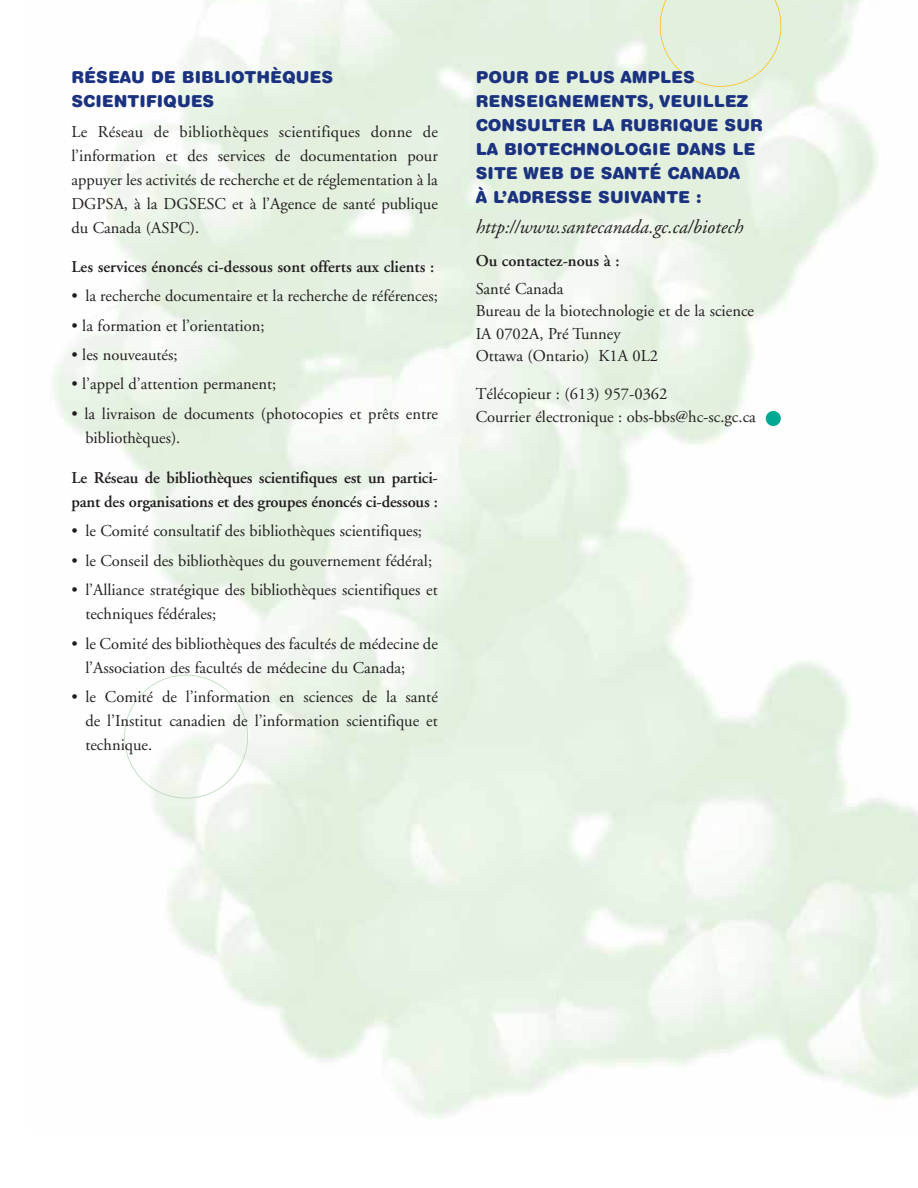
<style>
.page{position:relative;width:918px;height:1188px;background:#fff}
.page>*{position:absolute;margin:0;border:0;box-sizing:border-box;transform-origin:0 0}
.t1{font:italic 19.5px "Adobe Garamond";color:#231f20}
.t2{font:16.5px/24px "Adobe Garamond";color:#231f20}
.t3{font:600 16.5px/24px "Adobe Garamond";letter-spacing:-.01em;color:#231f20}
.t4{font:900 16.5px/24px "Helvetica Rounded";color:#1b3281}
</style>
<div class="page">
<div style="left:660px;top:0;width:121px;height:87px;background:#e3f0de"></div>
<div style="left:124px;top:675px;width:124px;height:124px;border:2px solid #b5d7b5;border-radius:50%"></div>
<div style="left:766px;top:411px;width:15px;height:15px;background:#00a994;border-radius:50%"></div>
<p class="t4" style="left:71px;top:67px;width:264px">RÉSEAU DE BIBLIOTHÈQUES<br>SCIENTIFIQUES</p>
<p class="t2" style="left:71px;top:121px;width:368px;text-align:justify">Le Réseau de bibliothèques scientifiques donne de l’information et des services de documentation pour appuyer les activités de recherche et de réglementation à la DGPSA, à la DGSESC et à l’Agence de santé publique du Canada (ASPC).</p>
<p class="t3" style="left:71px;top:256px;width:365px">Les services énoncés ci-dessous sont offerts aux clients :</p>
<p class="t2" style="left:71px;top:286px;width:368px">• la recherche documentaire et la recherche de références;</p>
<p class="t2" style="left:71px;top:315px;width:195px">• la formation et l’orientation;</p>
<p class="t2" style="left:71px;top:344px;width:108px">• les nouveautés;</p>
<p class="t2" style="left:71px;top:374px;width:206px">• l’appel d’attention permanent;</p>
<p class="t2" style="left:85px;top:403px;width:354px;text-indent:-14px">• la livraison de documents (photocopies et prêts entre bibliothèques).</p>
<p class="t3" style="left:71px;top:467px;width:368px">Le Réseau de bibliothèques scientifiques est un partici&shy;pant des organisations et des groupes énoncés ci-dessous :</p>
<p class="t2" style="left:71px;top:521px;width:352px">• le Comité consultatif des bibliothèques scientifiques;</p>
<p class="t2" style="left:71px;top:550px;width:362px">• le Conseil des bibliothèques du gouvernement fédéral;</p>
<p class="t2" style="left:85px;top:580px;width:354px;text-indent:-14px">• l’Alliance stratégique des bibliothèques scientifiques et techniques fédérales;</p>
<p class="t2" style="left:85px;top:633px;width:354px;text-indent:-14px">• le Comité des bibliothèques des facultés de médecine de l’Association des facultés de médecine du Canada;</p>
<p class="t2" style="left:85px;top:686px;width:354px;text-align:justify;text-indent:-14px">• le Comité de l’information en sciences de la santé de l’Institut canadien de l’information scientifique et technique.</p>
<p class="t4" style="left:476px;top:67px;width:289px">POUR DE PLUS AMPLES<br>RENSEIGNEMENTS, VEUILLEZ<br>CONSULTER LA RUBRIQUE SUR<br>LA BIOTECHNOLOGIE DANS LE<br>SITE WEB DE SANTÉ CANADA<br>À L’ADRESSE SUIVANTE :</p>
<p class="t1" style="left:476px;top:219px;width:269px">http://www.santecanada.gc.ca/biotech</p>
<p class="t3" style="left:476px;top:250px;width:145px">Ou contactez-nous à :</p>
<p class="t2" style="left:476px;top:279px;width:280px;line-height:22.5px">Santé Canada<br>Bureau de la biotechnologie et de la science<br>IA 0702A, Pré Tunney<br>Ottawa (Ontario) K1A 0L2</p>
<p class="t2" style="left:476px;top:384px;width:282px;line-height:22.5px">Télécopieur : (613) 957-0362<br>Courrier électronique : obs-bbs@hc-sc.gc.ca</p>
</div>
